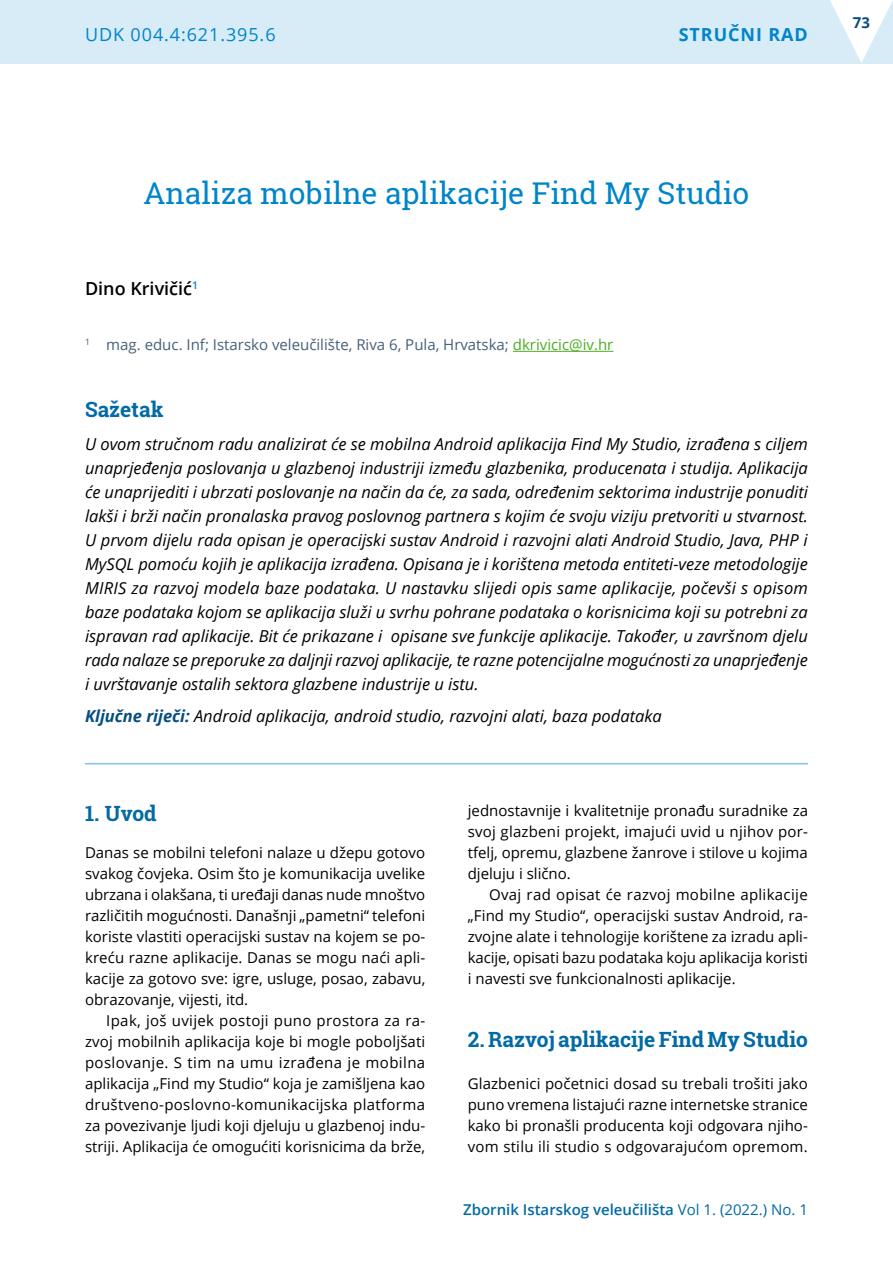
<style>
.page{position:relative;width:893px;height:1263px;background:#fff}
.page>*{position:absolute;margin:0;border:0;box-sizing:border-box;transform-origin:0 0}
.Naslov{font:30px "Roboto Slab";color:#0085ca}
.Podnaslov{font:700 21px "Roboto Slab";color:#026aa5}
.Kategorija{font:18px "Open Sans";letter-spacing:.05em;color:#0085ca}
.Autori{font:600 18px "Open Sans";color:#000}
.Kategorija-2{font:700 18px "Open Sans";letter-spacing:.05em;color:#0085ca}
.Sažetak{font:italic 16.5px/24px "Open Sans";color:#000;text-align:justify}
.Paragraph{font:15px/21px "Open Sans";color:#000;text-align:justify}
.Paragraph_first{font:15px/21px "Open Sans";color:#000;text-align:justify}
.Autori_podaci{font:15px "Open Sans";color:#465f7a}
.t1{font:700 15px "Open Sans";color:#054e80}
.t2{font:600 14.85px "Open Sans";color:#026aa5}
.s1{color:#4bac21}
.s2{font-weight:700;color:#054e80}
.s3{font-weight:400}
</style>
<div class="page">
<div style="left:0;top:0;width:893px;height:63px;background:#d8ecf7"></div>
<svg style="left:830px;top:0;width:63px;height:63px"></svg>
<hr style="left:513px;top:351px;width:100px;height:1px;background:#4bac21">
<hr style="left:85px;top:763px;width:723px;height:1px;background:#7fc2e4">
<p class="Kategorija" style="left:85px;top:22px;width:192px">UDK 004.4:621.395.6</p>
<p class="Kategorija-2" style="left:679px;top:22px;width:131px">STRUČNI RAD</p>
<p class="t1" style="left:853px;top:12px;width:19px">73</p>
<p class="Naslov" style="left:144px;top:173px;width:607px">Analiza mobilne aplikacije Find My Studio</p>
<p class="Autori" style="left:85px;top:276px;width:115px">Dino Krivičić<sup>1</sup></p>
<p class="Autori_podaci" style="left:85px;top:334px;width:530px"><sup>1</sup> mag. educ. Inf; Istarsko veleučilište, Riva 6, Pula, Hrvatska; <span class="s1">dkrivicic@iv.hr</span></p>
<p class="Podnaslov" style="left:85px;top:395px;width:80px">Sažetak</p>
<p class="Sažetak" style="left:85px;top:431px;width:724px">U ovom stručnom radu analizirat će se mobilna Android aplikacija Find My Studio, izrađena s ciljem unaprjeđenja poslovanja u glazbenoj industriji između glazbenika, producenata i studija. Aplikacija će unaprijediti i ubrzati poslovanje na način da će, za sada, određenim sektorima industrije ponuditi lakši i brži način pronalaska pravog poslovnog partnera s kojim će svoju viziju pretvoriti u stvarnost.<br>U prvom dijelu rada opisan je operacijski sustav Android i razvojni alati Android Studio, Java, PHP i MySQL pomoću kojih je aplikacija izrađena. Opisana je i korištena metoda entiteti-veze metodologije MIRIS za razvoj modela baze podataka. U nastavku slijedi opis same aplikacije, počevši s opisom baze podataka kojom se aplikacija služi u svrhu pohrane podataka o korisnicima koji su potrebni za ispravan rad aplikacije. Bit će prikazane i opisane sve funkcije aplikacije. Također, u završnom djelu rada nalaze se preporuke za daljnji razvoj aplikacije, te razne potencijalne mogućnosti za unaprjeđenje i uvrštavanje ostalih sektora glazbene industrije u istu.</p>
<p class="Sažetak" style="left:85px;top:704px;width:578px"><span class="s2">Ključne riječi:</span> Android aplikacija, android studio, razvojni alati, baza podataka</p>
<p class="Podnaslov" style="left:85px;top:799px;width:73px">1. Uvod</p>
<p class="Paragraph_first" style="left:85px;top:842px;width:342px">Danas se mobilni telefoni nalaze u džepu gotovo svakog čovjeka. Osim što je komunikacija uvelike ubrzana i olakšana, ti uređaji danas nude mnoštvo različitih mogućnosti. Današnji „pametni“ telefoni koriste vlastiti operacijski sustav na kojem se po&shy;kreću razne aplikacije. Danas se mogu naći apli&shy;kacije za gotovo sve: igre, usluge, posao, zabavu, obrazovanje, vijesti, itd.</p>
<p class="Paragraph" style="left:85px;top:1010px;width:342px;text-indent:21px">Ipak, još uvijek postoji puno prostora za ra&shy;zvoj mobilnih aplikacija koje bi mogle poboljšati poslovanje. S tim na umu izrađena je mobilna aplikacija „Find my Studio“ koja je zamišljena kao društveno-poslovno-komunikacijska platforma za povezivanje ljudi koji djeluju u glazbenoj indu&shy;striji. Aplikacija će omogućiti korisnicima da brže,</p>
<p class="Paragraph" style="left:468px;top:800px;width:342px">jednostavnije i kvalitetnije pronađu suradnike za svoj glazbeni projekt, imajući uvid u njihov por&shy;tfelj, opremu, glazbene žanrove i stilove u kojima djeluju i slično.</p>
<p class="Paragraph" style="left:468px;top:884px;width:342px;text-indent:21px">Ovaj rad opisat će razvoj mobilne aplikacije „Find my Studio“, operacijski sustav Android, ra&shy;zvojne alate i tehnologije korištene za izradu apli&shy;kacije, opisati bazu podataka koju aplikacija koristi i navesti sve funkcionalnosti aplikacije.</p>
<p class="Podnaslov" style="left:468px;top:1025px;width:342px">2. Razvoj aplikacije Find My Studio</p>
<p class="Paragraph_first" style="left:468px;top:1073px;width:342px">Glazbenici početnici dosad su trebali trošiti jako puno vremena listajući razne internetske stranice kako bi pronašli producenta koji odgovara njiho&shy;vom stilu ili studio s odgovarajućom opremom.</p>
<p class="t2" style="left:463px;top:1200px;width:346px">Zbornik Istarskog veleučilišta <span class="s3">Vol 1. (2022.) No. 1</span></p>
</div>
